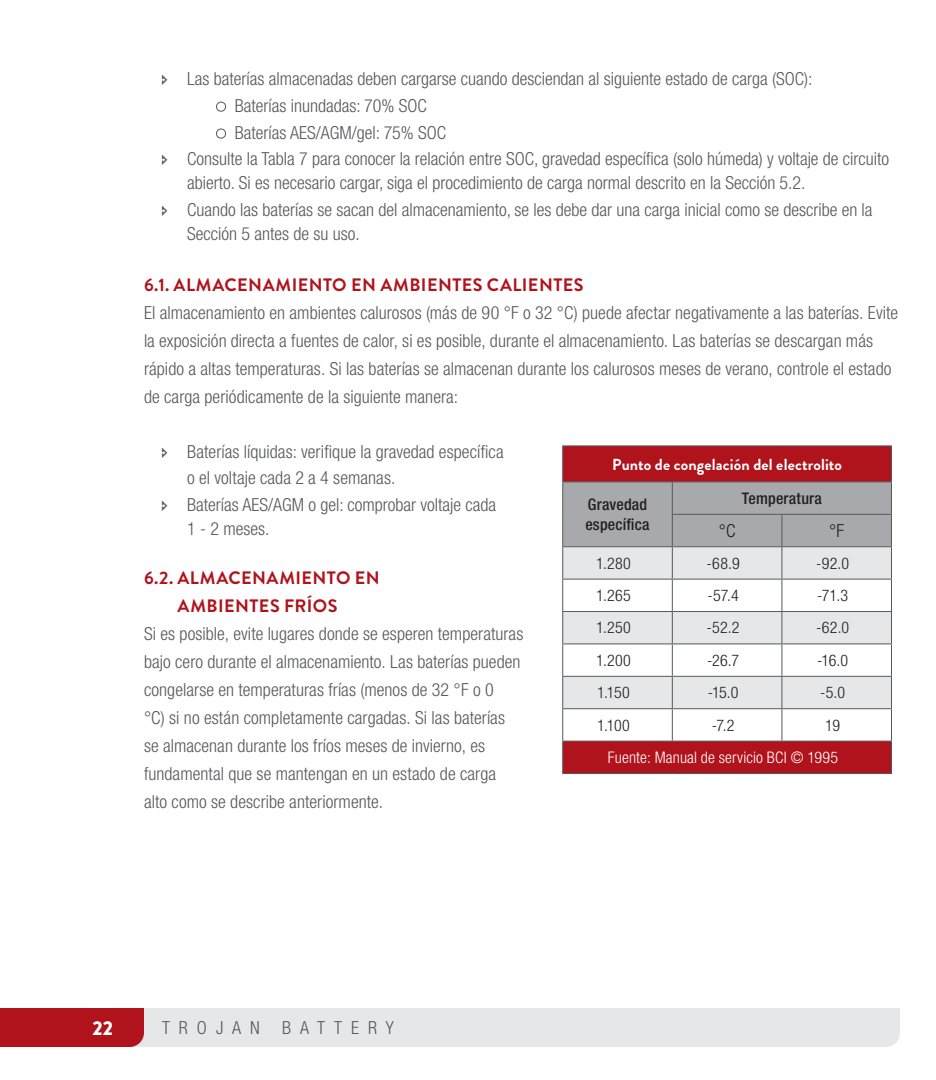
<style>
.page{position:relative;width:936px;height:1080px;background:#fff}
.page>*{position:absolute;margin:0;border:0;box-sizing:border-box;transform-origin:0 0}
.t1{font:900 20px "Brandon Grotesque";color:#fff}
.Body_Text{font:300 condensed 18px/28px "Helvetica Neue LT Std";color:#57585a}
.Body_Text-2{font:700 18px/28px "Brandon Grotesque";letter-spacing:.025em;color:#b0131c;text-align:center}
.Body_Bullet{font:300 condensed 18px "Helvetica Neue LT Std";color:#57585a}
.Body_Text-3{font:300 condensed 18px "Helvetica Neue LT Std";letter-spacing:.5em;color:#57585a}
.Body_Text-4{font:300 condensed 18px "Helvetica Neue LT Std";color:#231f20}
.TOC_Sub{font:300 condensed 16px "Helvetica Neue LT Std";letter-spacing:.02em;color:#231f20}
.TOC_Sub-2{font:700 16px "Brandon Grotesque";letter-spacing:.01em;color:#fff}
.TOC_Sub-3{font:300 condensed 16px "Helvetica Neue LT Std";letter-spacing:.01em;color:#fff}
.TOC_Sub-4{font:500 condensed 16px/19.2px "Helvetica Neue LT Std";letter-spacing:.015em;color:#231f20}
</style>
<div class="page">
<svg style="left:0;top:1008px;width:900px;height:39px"></svg>
<svg style="left:216px;top:102px;width:10px;height:10px"></svg>
<svg style="left:216px;top:128px;width:10px;height:11px"></svg>
<svg style="left:563px;top:446px;width:328px;height:327px;fill:#b0131c"></svg>
<div style="left:563px;top:482px;width:328px;height:64px;background:#a8a9ad"></div>
<svg style="left:563px;top:547px;width:328px;height:161px;fill:#e6e7e9"></svg>
<hr style="left:562px;top:445px;width:110px;height:1px;background:#57585a">
<hr style="left:562px;top:446px;width:1px;height:35px;background:#57585a">
<hr style="left:672px;top:445px;width:110px;height:1px;background:#57585a">
<hr style="left:782px;top:445px;width:110px;height:1px;background:#57585a">
<hr style="left:891px;top:446px;width:1px;height:35px;background:#57585a">
<hr style="left:562px;top:481px;width:110px;height:1px;background:#57585a">
<hr style="left:562px;top:482px;width:1px;height:32px;background:#57585a">
<hr style="left:562px;top:514px;width:1px;height:32px;background:#57585a">
<hr style="left:672px;top:481px;width:110px;height:1px;background:#57585a">
<hr style="left:672px;top:482px;width:1px;height:32px;background:#57585a">
<hr style="left:782px;top:481px;width:110px;height:1px;background:#57585a">
<hr style="left:891px;top:482px;width:1px;height:32px;background:#57585a">
<hr style="left:672px;top:514px;width:110px;height:1px;background:#57585a">
<hr style="left:672px;top:515px;width:1px;height:31px;background:#57585a">
<hr style="left:782px;top:514px;width:110px;height:1px;background:#57585a">
<hr style="left:781px;top:515px;width:1px;height:31px;background:#57585a">
<hr style="left:891px;top:515px;width:1px;height:31px;background:#57585a">
<hr style="left:562px;top:546px;width:110px;height:1px;background:#57585a">
<hr style="left:562px;top:547px;width:1px;height:32px;background:#57585a">
<hr style="left:672px;top:546px;width:110px;height:1px;background:#57585a">
<hr style="left:672px;top:547px;width:1px;height:32px;background:#57585a">
<hr style="left:782px;top:546px;width:110px;height:1px;background:#57585a">
<hr style="left:781px;top:547px;width:1px;height:32px;background:#57585a">
<hr style="left:891px;top:547px;width:1px;height:32px;background:#57585a">
<hr style="left:562px;top:579px;width:110px;height:1px;background:#57585a">
<hr style="left:562px;top:580px;width:1px;height:31px;background:#57585a">
<hr style="left:672px;top:579px;width:110px;height:1px;background:#57585a">
<hr style="left:672px;top:580px;width:1px;height:31px;background:#57585a">
<hr style="left:782px;top:579px;width:110px;height:1px;background:#57585a">
<hr style="left:781px;top:580px;width:1px;height:31px;background:#57585a">
<hr style="left:891px;top:580px;width:1px;height:31px;background:#57585a">
<hr style="left:562px;top:611px;width:110px;height:1px;background:#57585a">
<hr style="left:562px;top:612px;width:1px;height:31px;background:#57585a">
<hr style="left:672px;top:611px;width:110px;height:1px;background:#57585a">
<hr style="left:672px;top:612px;width:1px;height:31px;background:#57585a">
<hr style="left:782px;top:611px;width:110px;height:1px;background:#57585a">
<hr style="left:781px;top:612px;width:1px;height:31px;background:#57585a">
<hr style="left:891px;top:612px;width:1px;height:31px;background:#57585a">
<hr style="left:562px;top:643px;width:110px;height:1px;background:#57585a">
<hr style="left:562px;top:644px;width:1px;height:32px;background:#57585a">
<hr style="left:672px;top:643px;width:110px;height:1px;background:#57585a">
<hr style="left:672px;top:644px;width:1px;height:32px;background:#57585a">
<hr style="left:782px;top:643px;width:110px;height:1px;background:#57585a">
<hr style="left:781px;top:644px;width:1px;height:32px;background:#57585a">
<hr style="left:891px;top:644px;width:1px;height:32px;background:#57585a">
<hr style="left:562px;top:676px;width:110px;height:1px;background:#57585a">
<hr style="left:562px;top:677px;width:1px;height:31px;background:#57585a">
<hr style="left:672px;top:676px;width:110px;height:1px;background:#57585a">
<hr style="left:672px;top:677px;width:1px;height:31px;background:#57585a">
<hr style="left:782px;top:676px;width:110px;height:1px;background:#57585a">
<hr style="left:781px;top:677px;width:1px;height:31px;background:#57585a">
<hr style="left:891px;top:677px;width:1px;height:31px;background:#57585a">
<hr style="left:562px;top:708px;width:110px;height:1px;background:#57585a">
<hr style="left:562px;top:709px;width:1px;height:32px;background:#57585a">
<hr style="left:672px;top:708px;width:110px;height:1px;background:#57585a">
<hr style="left:672px;top:709px;width:1px;height:32px;background:#57585a">
<hr style="left:782px;top:708px;width:110px;height:1px;background:#57585a">
<hr style="left:781px;top:709px;width:1px;height:32px;background:#57585a">
<hr style="left:891px;top:709px;width:1px;height:32px;background:#57585a">
<hr style="left:562px;top:741px;width:110px;height:1px;background:#57585a">
<hr style="left:562px;top:742px;width:1px;height:31px;background:#57585a">
<hr style="left:672px;top:741px;width:110px;height:1px;background:#57585a">
<hr style="left:782px;top:741px;width:110px;height:1px;background:#57585a">
<hr style="left:891px;top:742px;width:1px;height:31px;background:#57585a">
<hr style="left:562px;top:773px;width:110px;height:1px;background:#57585a">
<hr style="left:672px;top:773px;width:110px;height:1px;background:#57585a">
<hr style="left:782px;top:773px;width:110px;height:1px;background:#57585a">
<p class="Body_Text" style="left:187px;top:64px;width:627px">Las baterías almacenadas deben cargarse cuando desciendan al siguiente estado de carga (SOC):</p>
<p class="Body_Bullet" style="left:235px;top:95px;width:194px">Baterías inundadas: 70% SOC</p>
<p class="Body_Bullet" style="left:235px;top:122px;width:213px">Baterías AES/AGM/gel: 75% SOC</p>
<p class="Body_Text" style="left:187px;top:147px;width:704px;line-height:24px">Consulte la Tabla 7 para conocer la relación entre SOC, gravedad específica (solo húmeda) y voltaje de circuito abierto. Si es necesario cargar, siga el procedimiento de carga normal descrito en la Sección 5.2.</p>
<p class="Body_Text" style="left:187px;top:198px;width:687px;line-height:24px">Cuando las baterías se sacan del almacenamiento, se les debe dar una carga inicial como se describe en la<br>Sección 5 antes de su uso.</p>
<p class="Body_Text-2" style="left:144px;top:271px;width:441px">6.1. ALMACENAMIENTO EN AMBIENTES CALIENTES</p>
<p class="Body_Text" style="left:144px;top:299px;width:756px">El almacenamiento en ambientes calurosos (más de 90 °F o 32 °C) puede afectar negativamente a las baterías. Evite la exposición directa a fuentes de calor, si es posible, durante el almacenamiento. Las baterías se descargan más rápido a altas temperaturas. Si las baterías se almacenan durante los calurosos meses de verano, controle el estado de carga periódicamente de la siguiente manera:</p>
<p class="Body_Text" style="left:187px;top:439px;width:318px;line-height:26px">Baterías líquidas: verifique la gravedad específica o el voltaje cada 2 a 4 semanas.</p>
<p class="Body_Text" style="left:187px;top:492px;width:310px;line-height:24px">Baterías AES/AGM o gel: comprobar voltaje cada<br>1 - 2 meses.</p>
<p class="Body_Text-2" style="left:144px;top:564px;width:237px">6.2. ALMACENAMIENTO EN<br>AMBIENTES FRÍOS</p>
<p class="Body_Text" style="left:144px;top:619px;width:381px">Si es posible, evite lugares donde se esperen temperaturas bajo cero durante el almacenamiento. Las baterías pueden congelarse en temperaturas frías (menos de 32 °F o 0<br>°C) si no están completamente cargadas. Si las baterías se almacenan durante los fríos meses de invierno, es fundamental que se mantengan en un estado de carga alto como se describe anteriormente.</p>
<p class="TOC_Sub-2" style="left:612px;top:453px;width:231px">Punto de congelación del electrolito</p>
<p class="TOC_Sub-4" style="left:585px;top:495px;width:66px">Gravedad específica</p>
<p class="TOC_Sub-4" style="left:742px;top:488px;width:82px">Temperatura</p>
<p class="Body_Text-4" style="left:719px;top:520px;width:18px">°C</p>
<p class="Body_Text-4" style="left:829px;top:520px;width:17px">°F</p>
<p class="TOC_Sub" style="left:596px;top:554px;width:36px">1.280</p>
<p class="TOC_Sub" style="left:706px;top:554px;width:35px">-68.9</p>
<p class="TOC_Sub" style="left:816px;top:554px;width:34px">-92.0</p>
<p class="TOC_Sub" style="left:596px;top:586px;width:36px">1.265</p>
<p class="TOC_Sub" style="left:708px;top:586px;width:33px">-57.4</p>
<p class="TOC_Sub" style="left:817px;top:586px;width:33px">-71.3</p>
<p class="TOC_Sub" style="left:596px;top:619px;width:36px">1.250</p>
<p class="TOC_Sub" style="left:707px;top:619px;width:35px">-52.2</p>
<p class="TOC_Sub" style="left:816px;top:619px;width:35px">-62.0</p>
<p class="TOC_Sub" style="left:596px;top:651px;width:36px">1.200</p>
<p class="TOC_Sub" style="left:707px;top:651px;width:34px">-26.7</p>
<p class="TOC_Sub" style="left:817px;top:651px;width:32px">-16.0</p>
<p class="TOC_Sub" style="left:597px;top:683px;width:34px">1.150</p>
<p class="TOC_Sub" style="left:708px;top:683px;width:32px">-15.0</p>
<p class="TOC_Sub" style="left:820px;top:683px;width:26px">-5.0</p>
<p class="TOC_Sub" style="left:597px;top:716px;width:34px">1.100</p>
<p class="TOC_Sub" style="left:712px;top:716px;width:24px">-7.2</p>
<p class="TOC_Sub" style="left:825px;top:716px;width:16px">19</p>
<p class="TOC_Sub-3" style="left:608px;top:748px;width:232px">Fuente: Manual de servicio BCI © 1995</p>
<p class="t1" style="left:93px;top:1013px;width:22px">22</p>
<p class="Body_Text-3" style="left:162px;top:1017px;width:233px">TROJAN BATTERY</p>
</div>
